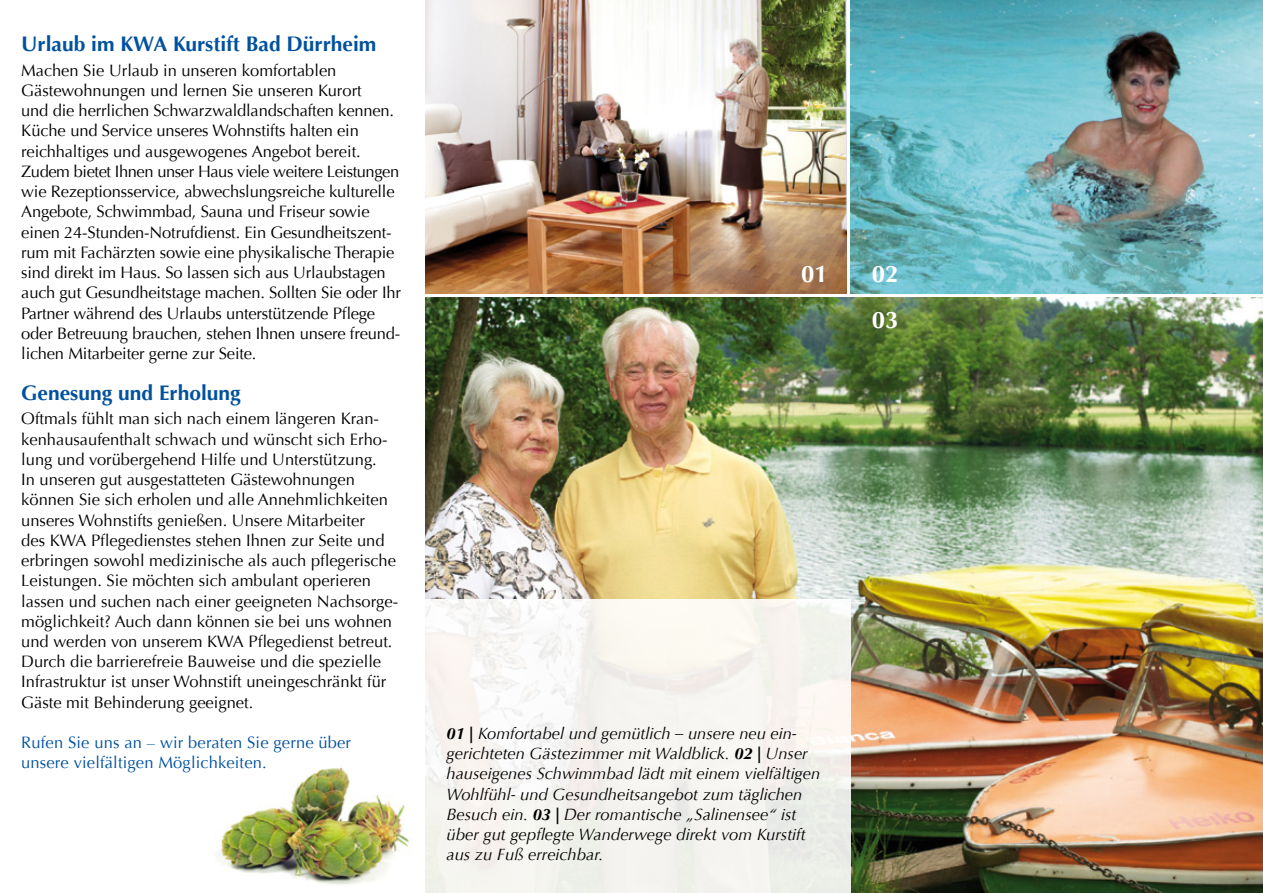
<style>
.page{position:relative;width:1263px;height:893px;background:#fff}
.page>*{position:absolute;margin:0;border:0;box-sizing:border-box;transform-origin:0 0}
.t1{font:700 24px/46.8px "Optima";color:#fff}
.t2{font:700 21px "Optima";color:#00519e}
.t3{font:16.5px/20.2px "Optima";color:#000}
.t4{font:italic 16.5px/20.2px "Optima";color:#000}
.t5{font:16.5px/20.2px "Optima";letter-spacing:.01em;color:#00519e}
.s1{font-weight:700}
</style>
<div class="page">
<img style="left:215px;top:768px;width:195px;height:117px">
<img style="left:425px;top:298px;width:838px;height:595px">
<img style="left:425px;top:0;width:421px;height:293px">
<img style="left:850px;top:0;width:413px;height:293px">
<div style="left:425px;top:600px;width:425px;height:293px;background:linear-gradient(to right,#f7f6f3,#f3f2ed)"></div>
<p class="t2" style="left:21px;top:32px;width:357px">Urlaub im KWA Kurstift Bad Dürrheim</p>
<p class="t3" style="left:21px;top:60px;width:381px">Machen Sie Urlaub in unseren komfortablen Gästewohnungen und lernen Sie unseren Kurort<br>und die herrlichen Schwarzwaldlandschaften kennen.<br>Küche und Service unseres Wohnstifts halten ein reichhaltiges und ausgewogenes Angebot bereit.<br>Zudem bietet Ihnen unser Haus viele weitere Leistungen wie Rezeptionsservice, abwechslungsreiche kulturelle Angebote, Schwimmbad, Sauna und Friseur sowie einen 24-Stunden-Notrufdienst. Ein Gesundheitszent&shy;rum mit Fachärzten sowie eine physikalische Therapie sind direkt im Haus. So lassen sich aus Urlaubstagen auch gut Gesundheitstage machen. Sollten Sie oder Ihr Partner während des Urlaubs unterstützende Pflege oder Betreuung brauchen, stehen Ihnen unsere freund&shy;lichen Mitarbeiter gerne zur Seite.</p>
<p class="t2" style="left:21px;top:380px;width:221px">Genesung und Erholung</p>
<p class="t3" style="left:21px;top:409px;width:378px">Oftmals fühlt man sich nach einem längeren Kran&shy;kenhausaufenthalt schwach und wünscht sich Erho&shy;lung und vorübergehend Hilfe und Unterstützung.<br>In unseren gut ausgestatteten Gästewohnungen können Sie sich erholen und alle Annehmlichkeiten unseres Wohnstifts genießen. Unsere Mitarbeiter<br>des KWA Pflegedienstes stehen Ihnen zur Seite und erbringen sowohl medizinische als auch pflegerische Leistungen. Sie möchten sich ambulant operieren lassen und suchen nach einer geeigneten Nachsorge&shy;möglichkeit? Auch dann können sie bei uns wohnen und werden von unserem KWA Pflegedienst betreut.<br>Durch die barrierefreie Bauweise und die spezielle Infrastruktur ist unser Wohnstift uneingeschränkt für Gäste mit Behinderung geeignet.</p>
<p class="t5" style="left:21px;top:733px;width:331px">Rufen Sie uns an – wir beraten Sie gerne über unsere vielfältigen Möglichkeiten.</p>
<p class="t4" style="left:446px;top:723px;width:375px"><span class="s1">01 |</span> Komfortabel und gemütlich – unsere neu ein&shy;gerichteten Gästezimmer mit Waldblick. <span class="s1">02 |</span> Unser hauseigenes Schwimmbad lädt mit einem vielfältigen Wohlfühl- und Gesundheitsangebot zum täglichen Besuch ein. <span class="s1">03 |</span> Der romantische „Salinensee“ ist über gut gepflegte Wanderwege direkt vom Kurstift aus zu Fuß erreichbar.</p>
<h1 class="t1" style="left:801px;top:250px;width:28px">01</h1>
<h1 class="t1" style="left:872px;top:250px;width:28px">02<br>03</h1>
</div>
